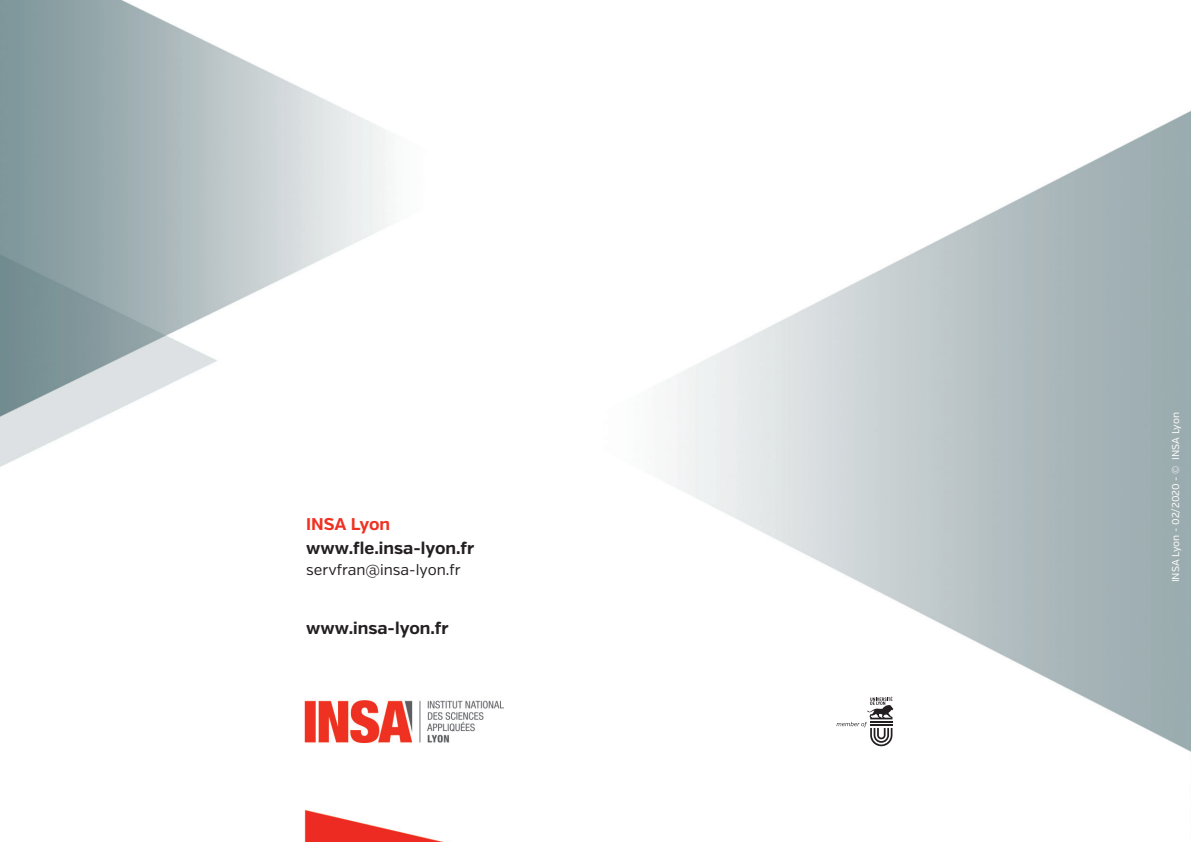
<style>
.page{position:relative;width:1191px;height:842px;background:#fff}
.page>*{position:absolute;margin:0;border:0;box-sizing:border-box;transform-origin:0 0}
.t1{font:700 17px "Verb";color:#231f20}
.t2{font:700 17px "Verb";letter-spacing:-.005em;color:#ef3122}
.t3{font:15px "Verb";color:#231f20}
.t4{font:10px "Verb";color:#fff}
</style>
<div class="page">
<img style="left:0;top:0;width:1191px;height:842px">
<svg style="left:836px;top:697px;width:57px;height:49px"></svg>
<p class="t2" style="left:306px;top:514px;width:85px">INSA Lyon</p>
<p class="t1" style="left:306px;top:538px;width:170px">www.fle.insa-lyon.fr</p>
<p class="t3" style="left:306px;top:560px;width:156px">servfran@insa-lyon.fr</p>
<p class="t1" style="left:306px;top:617px;width:144px">www.insa-lyon.fr</p>
<p class="t4" style="left:1169px;top:582px;width:172px;rotate:-90deg">INSA Lyon - 02/2020 - © INSA Lyon</p>
</div>
